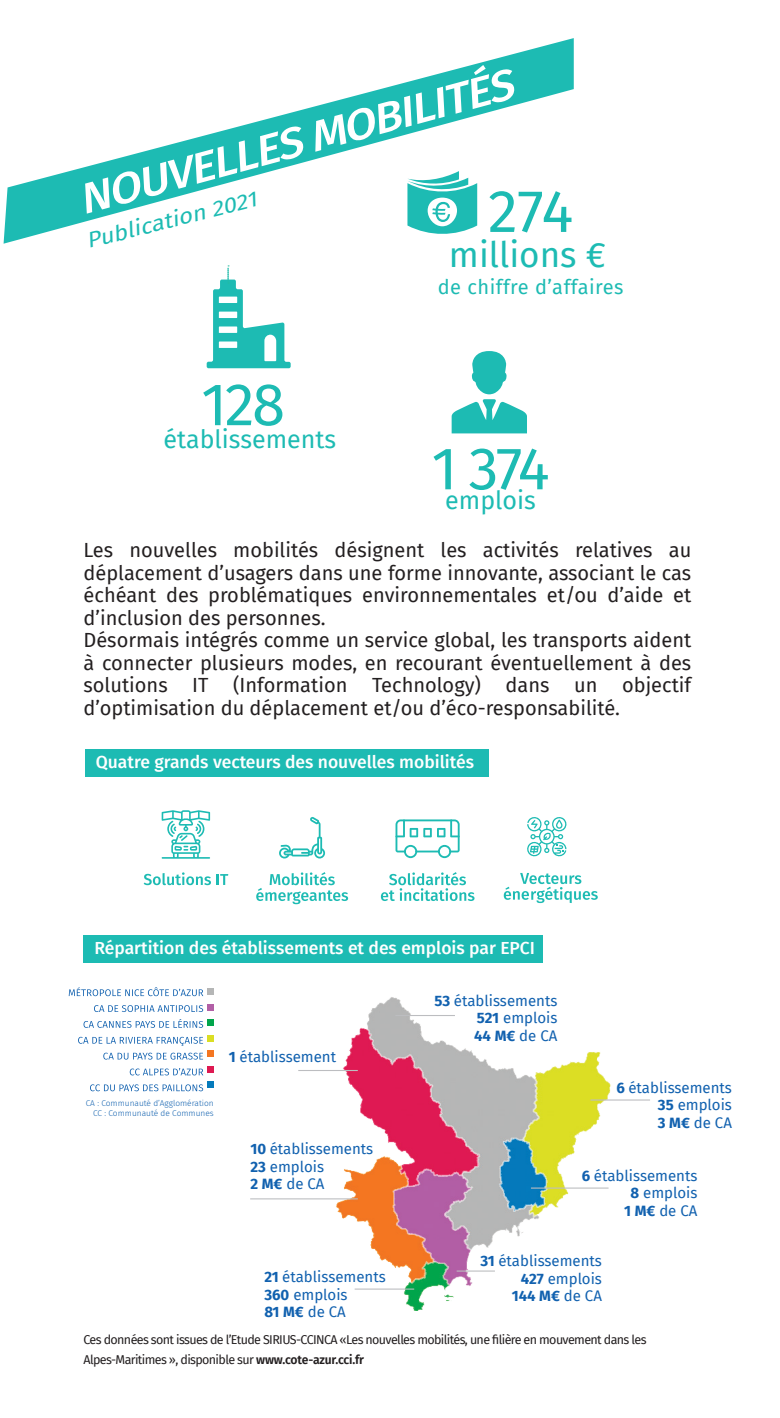
<style>
.page{position:relative;width:780px;height:1418px;background:#fff}
.page>*{position:absolute;margin:0;border:0;box-sizing:border-box;transform-origin:0 0}
.t1{font:60px "Fira Sans";letter-spacing:-.04em;color:#1dbbb3}
.t2{font:italic 500 42.5px "Fira Sans";color:#fff;scale:1.09 1}
.t3{font:35px "Fira Sans";color:#1dbbb3}
.t4{font:25px "Fira Sans";color:#1dbbb3}
.t5{font:italic 21.25px "Fira Sans";color:#1dbbb3;scale:1.12 1}
.t6{font:20px/22.5px "Fira Sans";color:#231f20}
.t7{font:20px "Fira Sans";letter-spacing:.025em;color:#1dbbb3}
.t8{font:500 17.5px "Fira Sans";color:#fff}
.t9{font:15px/17.5px "Fira Sans";color:#1161af}
.t10{font:12.5px/20px "Fira Sans";letter-spacing:-.05em;color:#231f20}
.t11{font:300 8.25px/10px "Fira Sans";color:#1161af;text-align:right}
.s1{font-weight:700}
.s2{font-weight:600}
</style>
<div class="page">
<svg style="left:4px;top:38px;width:569px;height:206px"></svg>
<svg style="left:451px;top:351px;width:76px;height:82px"></svg>
<svg style="left:207px;top:265px;width:83px;height:103px"></svg>
<div style="left:85px;top:749px;width:404px;height:27px;background:#1dbbb3"></div>
<svg style="left:407px;top:171px;width:70px;height:66px"></svg>
<svg style="left:162px;top:810px;width:48px;height:48px"></svg>
<svg style="left:144px;top:872px;width:67px;height:13px"></svg>
<svg style="left:217px;top:874px;width:11px;height:11px"></svg>
<svg style="left:256px;top:872px;width:92px;height:32px"></svg>
<svg style="left:279px;top:817px;width:46px;height:41px"></svg>
<svg style="left:381px;top:872px;width:93px;height:29px"></svg>
<svg style="left:395px;top:819px;width:64px;height:39px"></svg>
<svg style="left:503px;top:873px;width:94px;height:30px"></svg>
<svg style="left:527px;top:817px;width:40px;height:40px"></svg>
<div style="left:84px;top:935px;width:459px;height:27px;background:#1dbbb3"></div>
<img style="left:333px;top:997px;width:279px;height:313px">
<div style="left:207px;top:988px;width:7px;height:6px;background:#b5b6b6"></div>
<div style="left:207px;top:1019px;width:7px;height:6px;background:#00a54b"></div>
<div style="left:207px;top:1050px;width:7px;height:7px;background:#f47621"></div>
<div style="left:207px;top:1003px;width:7px;height:7px;background:#b25fa6"></div>
<div style="left:207px;top:1034px;width:7px;height:7px;background:#dbde24"></div>
<div style="left:207px;top:1065px;width:7px;height:7px;background:#de1952"></div>
<div style="left:207px;top:1081px;width:7px;height:7px;background:#057abb"></div>
<hr style="left:531px;top:1187px;width:77px;height:1px;background:#bcbdc0">
<hr style="left:456px;top:1270px;width:39px;height:1px;background:#bcbdc0">
<hr style="left:354px;top:1288px;width:60px;height:1px;background:#bcbdc0">
<hr style="left:250px;top:1198px;width:108px;height:1px;background:#bcbdc0">
<hr style="left:298px;top:1069px;width:60px;height:2px;background:#bcbdc0">
<hr style="left:395px;top:1014px;width:60px;height:2px;background:#bcbdc0">
<hr style="left:590px;top:1099px;width:60px;height:1px;background:#bcbdc0">
<svg style="left:90px;top:1084px;width:113px;height:7px"></svg>
<svg style="left:130px;top:1068px;width:73px;height:7px"></svg>
<svg style="left:103px;top:1052px;width:100px;height:7px"></svg>
<svg style="left:78px;top:1036px;width:125px;height:9px"></svg>
<svg style="left:83px;top:1019px;width:120px;height:8px"></svg>
<svg style="left:94px;top:1005px;width:109px;height:7px"></svg>
<svg style="left:69px;top:987px;width:134px;height:9px"></svg>
<h2 class="t2" style="left:70px;top:167px;width:413px;rotate:-15deg">NOUVELLES MOBILITÉS</h2>
<h1 class="t1" style="left:488px;top:166px;width:87px">274</h1>
<h3 class="t3" style="left:449px;top:228px;width:158px">millions €</h3>
<p class="t7" style="left:437px;top:272px;width:187px">de chiffre d’affaires</p>
<p class="t5" style="left:83px;top:225px;width:157px;rotate:-14deg">Publication 2021</p>
<h1 class="t1" style="left:201px;top:359px;width:85px">128</h1>
<p class="t4" style="left:164px;top:420px;width:174px">établissements</p>
<h1 class="t1" style="left:431px;top:423px;width:120px">1 374</h1>
<p class="t4" style="left:445px;top:481px;width:92px">emplois</p>
<p class="t6" style="left:83px;top:538px;width:609px">Les nouvelles mobilités désignent les activités relatives au déplacement d’usagers dans une forme innovante, associant le cas échéant des problématiques environnementales et/ou d’aide et d’inclusion des personnes.<br>Désormais intégrés comme un service global, les transports aident à connecter plusieurs modes, en recourant éventuellement à des solutions IT (Information Technology) dans un objectif d’optimisation du déplacement et/ou d’éco-responsabilité.</p>
<p class="t8" style="left:96px;top:748px;width:380px">Quatre grands vecteurs des nouvelles mobilités</p>
<p class="t8" style="left:94px;top:934px;width:442px">Répartition des établissements et des emplois par EPCI</p>
<p class="t11" style="left:86px;top:1098px;width:129px">CA : Communauté d’Agglomération<br>CC : Communauté de Communes</p>
<p class="t9" style="left:229px;top:1047px;width:109px"><span class="s1">1</span> établissement</p>
<p class="t9" style="left:250px;top:1139px;width:124px"><span class="s1">10</span> établissements<br><span class="s1">23</span> emplois<br><span class="s1">2 M€</span> de CA</p>
<p class="t9" style="left:264px;top:1267px;width:123px"><span class="s1">21</span> établissements<br><span class="s1">360</span> emplois<br><span class="s1">81 M€</span> de CA</p>
<p class="t9" style="left:474px;top:991px;width:85px;text-align:justify;text-indent:-39px"><span class="s1">53</span> établissements <span class="s1">521</span> emplois <span class="s1">44 M€</span> de CA</p>
<p class="t9" style="left:657px;top:1078px;width:76px;text-align:justify;text-indent:-41px"><span class="s1">6</span> établissements <span class="s1">35</span> emplois <span class="s1">3 M€</span> de CA</p>
<p class="t9" style="left:582px;top:1166px;width:117px;text-align:right"><span class="s1">6</span> établissements<br><span class="s1">8</span> emplois<br><span class="s1">1 M€</span> de CA</p>
<p class="t9" style="left:480px;top:1251px;width:123px;text-align:right"><span class="s1">31</span> établissements<br><span class="s1">427</span> emplois<br><span class="s1">144 M€</span> de CA</p>
<p class="t10" style="left:83px;top:1328px;width:564px">Ces données sont issues de l’Etude SIRIUS-CCINCA «Les nouvelles mobilités, une filière en mouvement dans les<br>Alpes-Maritimes », disponible sur <span class="s2">www.cote-azur.cci.fr</span></p>
</div>
